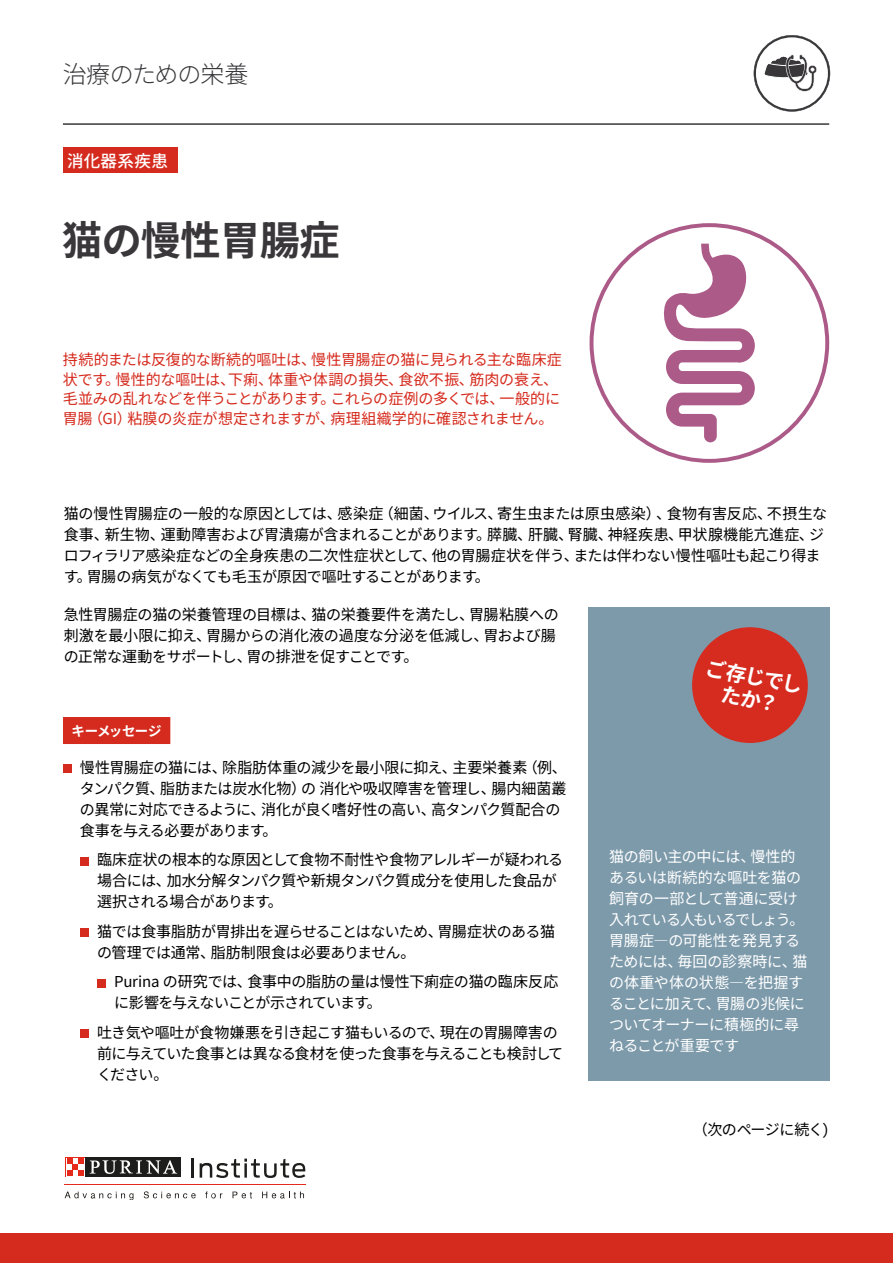
<style>
.page{position:relative;width:893px;height:1263px;background:#fff}
.page>*{position:absolute;margin:0;border:0;box-sizing:border-box;transform-origin:0 0}
.t1{font:700 40.05px "Noto Sans JP";letter-spacing:-.01em;color:#39373a}
.t2{font:300 24px "Noto Sans JP";letter-spacing:-.035em;color:#39373a}
.t3{font:700 20.4px/22.8px "Noto Sans JP";color:#fff;text-align:center}
.t4{font:500 16.5px "Noto Sans JP";letter-spacing:.025em;color:#fff}
.t5{font:15px/21px "Noto Sans JP";letter-spacing:-.02em;color:#000}
.t6{font:15px/19.5px "Noto Sans JP";letter-spacing:-.01em;color:#d52b1e}
.t7{font:15px/21px "Noto Sans JP";letter-spacing:-.025em;color:#fff}
.t8{font:15px/21px "Noto Sans JP";letter-spacing:-.04em;color:#000}
.t9{font:700 13.5px "Noto Sans JP";letter-spacing:-.03em;color:#fff}
</style>
<div class="page">
<div style="left:0;top:1233px;width:893px;height:30px;background:#d52b1e"></div>
<hr style="left:65px;top:1184px;width:241px;height:1px;background:#e52a1b">
<svg style="left:192px;top:1158px;width:2px;height:19px"></svg>
<svg style="left:200px;top:1158px;width:105px;height:20px"></svg>
<svg style="left:65px;top:1191px;width:68px;height:9px"></svg>
<svg style="left:144px;top:1191px;width:52px;height:7px"></svg>
<svg style="left:205px;top:1191px;width:17px;height:7px"></svg>
<svg style="left:233px;top:1191px;width:19px;height:7px"></svg>
<svg style="left:262px;top:1191px;width:42px;height:7px"></svg>
<div style="left:65px;top:1157px;width:21px;height:20px;background:#1d1d1b"></div>
<svg style="left:65px;top:1157px;width:20px;height:20px"></svg>
<div style="left:86px;top:1157px;width:95px;height:20px;background:#1d1d1b"></div>
<svg style="left:90px;top:1160px;width:87px;height:14px"></svg>
<svg style="left:66px;top:1158px;width:18px;height:18px"></svg>
<svg style="left:67px;top:1158px;width:17px;height:17px"></svg>
<div style="left:63px;top:147px;width:114px;height:26px;background:#d52b1e"></div>
<div style="left:63px;top:717px;width:107px;height:27px;background:#d52b1e"></div>
<div style="left:63px;top:764px;width:8px;height:9px;background:#d52b1e"></div>
<div style="left:80px;top:857px;width:8px;height:8px;background:#d52b1e"></div>
<div style="left:80px;top:928px;width:8px;height:9px;background:#d52b1e"></div>
<div style="left:97px;top:979px;width:9px;height:8px;background:#d52b1e"></div>
<div style="left:80px;top:1029px;width:8px;height:9px;background:#d52b1e"></div>
<hr style="left:63px;top:123px;width:766px;height:2px;background:#39373a">
<svg style="left:754px;top:35px;width:76px;height:77px"></svg>
<svg style="left:590px;top:223px;width:239px;height:240px"></svg>
<svg style="left:661px;top:244px;width:94px;height:198px"></svg>
<div style="left:588px;top:607px;width:241px;height:473px;background:#7d9aaa"></div>
<div style="left:692px;top:627px;width:116px;height:116px;background:#d62b1f;border-radius:50%"></div>
<h2 class="t2" style="left:63px;top:61px;width:187px">治療のための栄養</h2>
<p class="t4" style="left:67px;top:151px;width:102px">消化器系疾患</p>
<h1 class="t1" style="left:62px;top:218px;width:279px">猫の慢性胃腸症</h1>
<p class="t6" style="left:63px;top:350px;width:500px">持続的または反復的な断続的嘔吐は、慢性胃腸症の猫に見られる主な臨床症状です。慢性的な嘔吐は、下痢、体重や体調の損失、食欲不振、筋肉の衰え、毛並みの乱れなどを伴うことがあります。これらの症例の多くでは、一般的に胃腸（GI）粘膜の炎症が想定されますが、病理組織学的に確認されません。</p>
<p class="t5" style="left:64px;top:503px;width:765px">猫の慢性胃腸症の一般的な原因としては、感染症（細菌、ウイルス、寄生虫または原虫感染）、食物有害反応、不摂生な食事、新生物、運動障害および胃潰瘍が含まれることがあります。膵臓、肝臓、腎臓、神経疾患、甲状腺機能亢進症、ジロフィラリア感染症などの全身疾患の二次性症状として、他の胃腸症状を伴う、または伴わない慢性嘔吐も起こり得ます。胃腸の病気がなくても毛玉が原因で嘔吐することがあります。</p>
<p class="t5" style="left:64px;top:604px;width:497px">急性胃腸症の猫の栄養管理の目標は、猫の栄養要件を満たし、胃腸粘膜への刺激を最小限に抑え、胃腸からの消化液の過度な分泌を低減し、胃および腸の正常な運動をサポートし、胃の排泄を促すことです。</p>
<h3 class="t3" style="left:708px;top:656px;width:100px;rotate:11deg">ご存じでしたか？</h3>
<p class="t9" style="left:71px;top:723px;width:92px">キーメッセージ</p>
<p class="t5" style="left:80px;top:757px;width:488px">慢性胃腸症の猫には、除脂肪体重の減少を最小限に抑え、主要栄養素（例、タンパク質、脂肪または炭水化物）の消化や吸収障害を管理し、腸内細菌叢の異常に対応できるように、消化が良く嗜好性の高い、高タンパク質配合の食事を与える必要があります。</p>
<p class="t5" style="left:97px;top:850px;width:468px">臨床症状の根本的な原因として食物不耐性や食物アレルギーが疑われる場合には、加水分解タンパク質や新規タンパク質成分を使用した食品が選択される場合があります。</p>
<p class="t5" style="left:97px;top:921px;width:460px">猫では食事脂肪が胃排出を遅らせることはないため、胃腸症状のある猫の管理では通常、脂肪制限食は必要ありません。</p>
<p class="t5" style="left:114px;top:972px;width:446px">Purina の研究では、食事中の脂肪の量は慢性下痢症の猫の臨床反応に影響を与えないことが示されています。</p>
<p class="t8" style="left:97px;top:1022px;width:468px">吐き気や嘔吐が食物嫌悪を引き起こす猫もいるので、現在の胃腸障害の前に与えていた食事とは異なる食材を使った食事を与えることも検討してください。</p>
<p class="t7" style="left:609px;top:846px;width:200px">猫の飼い主の中には、慢性的あるいは断続的な嘔吐を猫の飼育の一部として普通に受け入れている人もいるでしょう。胃腸症―の可能性を発見するためには、毎回の診察時に、猫の体重や体の状態―を把握することに加えて、胃腸の兆候についてオーナーに積極的に尋ねることが重要です</p>
<p class="t8" style="left:693px;top:1119px;width:138px">（次のページに続く)</p>
</div>
